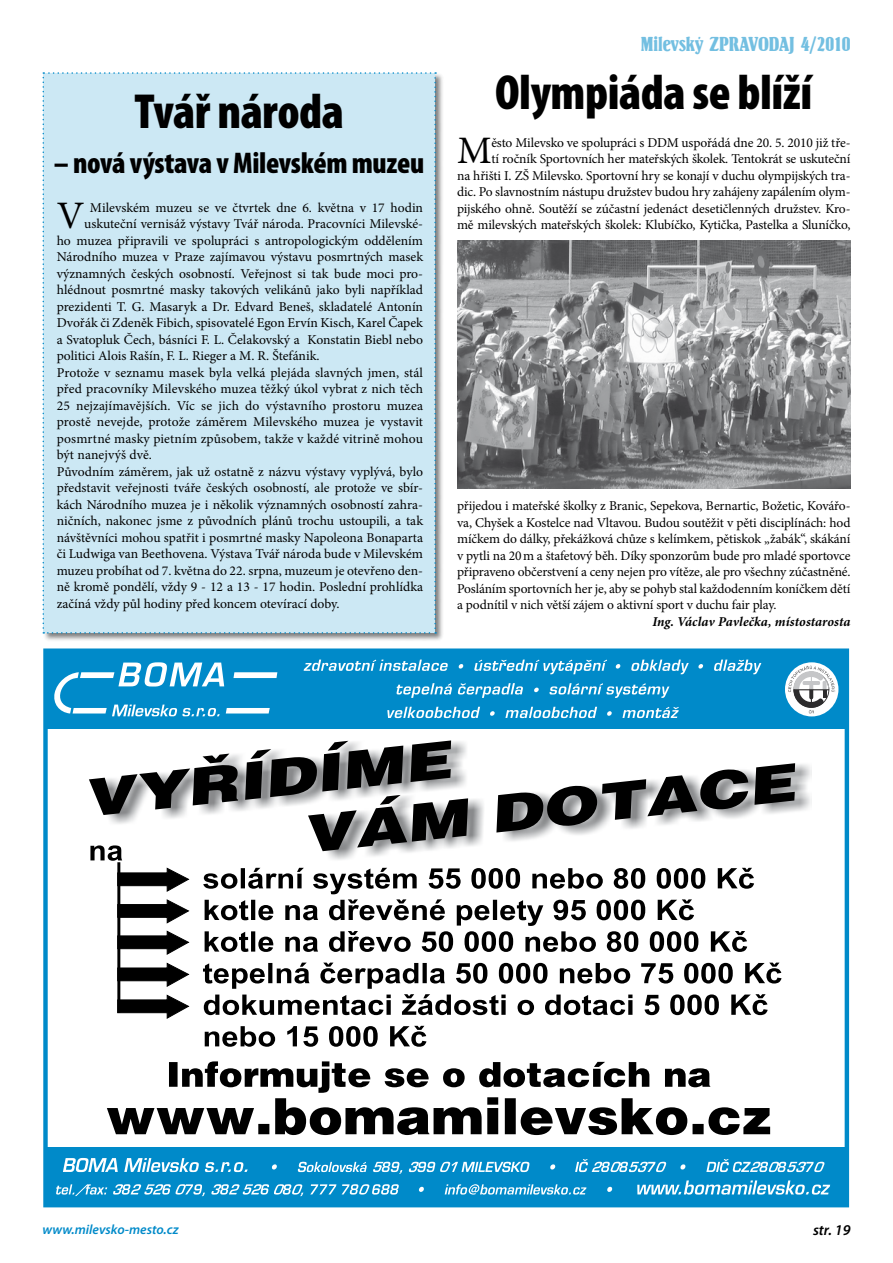
<style>
.page{position:relative;width:893px;height:1263px;background:#fff}
.page>*{position:absolute;margin:0;border:0;box-sizing:border-box;transform-origin:0 0}
.t1{font:900 condensed 49.5px "Myriad Pro";letter-spacing:-.01em;color:#000}
.t2{font:38.85px "Minion Pro";color:#000}
.t3{font:900 condensed 30px "Myriad Pro";letter-spacing:-.01em;color:#000}
.t4{font:21px "Springfield DEE";color:#73bfe1}
.t5{font:italic 600 15px "Myriad Pro";color:#000}
.t6{font:13.5px/16.5px "Minion Pro";letter-spacing:-.005em;color:#000;text-align:right}
.t7{font:italic 700 13.5px "Minion Pro";letter-spacing:.005em;color:#000}
.t8{font:italic 600 13.5px "Myriad Pro";color:#008ac9}
</style>
<div class="page">
<div style="left:42px;top:71px;width:403px;height:572px;background:#000;opacity:.5"></div>
<div style="left:43px;top:72px;width:393px;height:562px;background:#cce8f4"></div>
<div style="left:45px;top:651px;width:802px;height:77px;background:#008ac9"></div>
<div style="left:785px;top:662px;width:53px;height:54px;background:#fff;border-radius:50%"></div>
<svg style="left:304px;top:660px;width:457px;height:58px"></svg>
<div style="left:45px;top:1147px;width:802px;height:57px;background:#008ac9"></div>
<div style="left:43px;top:649px;width:806px;height:558px;border:5px solid #008ac9"></div>
<svg style="left:54px;top:662px;width:223px;height:54px"></svg>
<svg style="left:56px;top:1158px;width:774px;height:38px"></svg>
<svg style="left:788px;top:665px;width:47px;height:48px"></svg>
<hr style="left:793px;top:689px;width:36px;height:1px;background:#2d2c2d">
<img style="left:108px;top:753px;width:703px;height:111px">
<svg style="left:89px;top:754px;width:149px;height:61px"></svg>
<svg style="left:245px;top:740px;width:223px;height:111px"></svg>
<svg style="left:496px;top:768px;width:252px;height:64px"></svg>
<svg style="left:754px;top:763px;width:41px;height:42px"></svg>
<svg style="left:107px;top:1061px;width:663px;height:74px"></svg>
<svg style="left:203px;top:868px;width:578px;height:179px"></svg>
<svg style="left:90px;top:845px;width:32px;height:16px"></svg>
<svg style="left:120px;top:963px;width:69px;height:24px"></svg>
<svg style="left:120px;top:931px;width:69px;height:24px"></svg>
<svg style="left:120px;top:899px;width:69px;height:24px"></svg>
<svg style="left:120px;top:868px;width:69px;height:24px"></svg>
<hr style="left:117px;top:862px;width:3px;height:151px;background:#000">
<svg style="left:117px;top:995px;width:72px;height:24px"></svg>
<img style="left:457px;top:241px;width:393px;height:248px">
<h1 class="t1" style="left:134px;top:80px;width:211px">Tvář národa</h1>
<h3 class="t3" style="left:54px;top:144px;width:372px">– nová výstava vMilevském muzeu</h3>
<h2 class="t2" style="left:57px;top:190px;width:29px">V</h2>
<p class="t6" style="left:90px;top:199px;width:335px">Milevském muzeu se ve čtvrtek dne 6. května v 17 hodin</p>
<p class="t6" style="left:84px;top:216px;width:340px">uskuteční vernisáž výstavy Tvář národa. Pracovníci Milevské-</p>
<p class="t6" style="left:57px;top:232px;width:368px">ho muzea připravili ve spolupráci s antropologickým oddělením</p>
<p class="t6" style="left:57px;top:249px;width:368px">Národního muzea v Praze zajímavou výstavu posmrtných masek</p>
<p class="t6" style="left:57px;top:265px;width:368px">významných českých osobností. Veřejnost si tak bude moci pro-</p>
<p class="t6" style="left:57px;top:282px;width:368px">hlédnout posmrtné masky takových velikánů jako byli například</p>
<p class="t6" style="left:57px;top:298px;width:368px">prezidenti T. G. Masaryk a Dr. Edvard Beneš, skladatelé Antonín</p>
<p class="t6" style="left:57px;top:315px;width:368px">Dvořák či Zdeněk Fibich, spisovatelé Egon Ervín Kisch, Karel Čapek</p>
<p class="t6" style="left:57px;top:331px;width:368px">a Svatopluk Čech, básníci F. L. Čelakovský a Konstatin Biebl nebo</p>
<p class="t6" style="left:57px;top:348px;width:264px">politici Alois Rašín, F. L. Rieger a M. R. Štefánik.</p>
<p class="t6" style="left:57px;top:364px;width:368px">Protože v seznamu masek byla velká plejáda slavných jmen, stál</p>
<p class="t6" style="left:57px;top:381px;width:368px">před pracovníky Milevského muzea těžký úkol vybrat z nich těch</p>
<p class="t6" style="left:57px;top:397px;width:368px">25 nejzajímavějších. Víc se jich do výstavního prostoru muzea</p>
<p class="t6" style="left:57px;top:414px;width:368px">prostě nevejde, protože záměrem Milevského muzea je vystavit</p>
<p class="t6" style="left:57px;top:430px;width:368px">posmrtné masky pietním způsobem, takže v každé vitrině mohou</p>
<p class="t6" style="left:57px;top:447px;width:97px">být nanejvýš dvě.</p>
<p class="t6" style="left:57px;top:463px;width:368px">Původním záměrem, jak už ostatně z názvu výstavy vyplývá, bylo</p>
<p class="t6" style="left:57px;top:480px;width:368px">představit veřejnosti tváře českých osobností, ale protože ve sbír-</p>
<p class="t6" style="left:57px;top:496px;width:368px">kách Národního muzea je i několik významných osobností zahra-</p>
<p class="t6" style="left:57px;top:513px;width:368px">ničních, nakonec jsme z původních plánů trochu ustoupili, a tak</p>
<p class="t6" style="left:57px;top:529px;width:368px">návštěvníci mohou spatřit i posmrtné masky Napoleona Bonaparta</p>
<p class="t6" style="left:57px;top:546px;width:368px">či Ludwiga van Beethovena. Výstava Tvář národa bude v Milevském</p>
<p class="t6" style="left:57px;top:562px;width:368px">muzeu probíhat od 7. května do 22. srpna, muzeum je otevřeno den-</p>
<p class="t6" style="left:57px;top:579px;width:368px">ně kromě pondělí, vždy 9 - 12 a 13 - 17 hodin. Poslední prohlídka</p>
<p class="t6" style="left:57px;top:595px;width:284px">začíná vždy půl hodiny před koncem otevírací doby.</p>
<h3 class="t4" style="left:641px;top:34px;width:211px">MILEVSKÝ ZPRAVODAJ 4/2010</h3>
<h1 class="t1" style="left:495px;top:61px;width:319px">Olympiáda se blíží</h1>
<p class="t6" style="left:457px;top:134px;width:395px">ěsto Milevsko ve spolupráci s DDM uspořádá dne 20. 5. 2010 již tře-<br>tí ročník Sportovních her mateřských školek. Tentokrát se uskuteční<br>na hřišti I. ZŠ Milevsko. Sportovní hry se konají v duchu olympijských tra&shy;dic. Po slavnostním nástupu družstev budou hry zahájeny zapálením olym&shy;pijského ohně. Soutěží se zúčastní jedenáct desetičlenných družstev. Kro&shy;mě milevských mateřských školek: Klubíčko, Kytička, Pastelka a Sluníčko,</p>
<h2 class="t2" style="left:457px;top:125px;width:36px">M</h2>
<p class="t6" style="left:457px;top:497px;width:395px;text-align:justify">přijedou i mateřské školky z Branic, Sepekova, Bernartic, Božetic, Kovářo&shy;va, Chyšek a Kostelce nad Vltavou. Budou soutěžit v pěti disciplínách: hod míčkem do dálky, překážková chůze s kelímkem, pětiskok „žabák“, skákání v pytli na 20m a štafetový běh. Díky sponzorům bude pro mladé sportovce připraveno občerstvení a ceny nejen pro vítěze, ale pro všechny zúčastněné.<br>Posláním sportovních her je, aby se pohyb stal každodenním koníčkem dětí a podnítil v nich větší zájem o aktivní sport v duchu fair play.</p>
<p class="t7" style="left:652px;top:612px;width:199px">Ing. Václav Pavlečka, místostarosta</p>
<p class="t8" style="left:43px;top:1221px;width:138px">www.milevsko-mesto.cz</p>
<p class="t5" style="left:813px;top:1220px;width:38px">str. 19</p>
</div>
